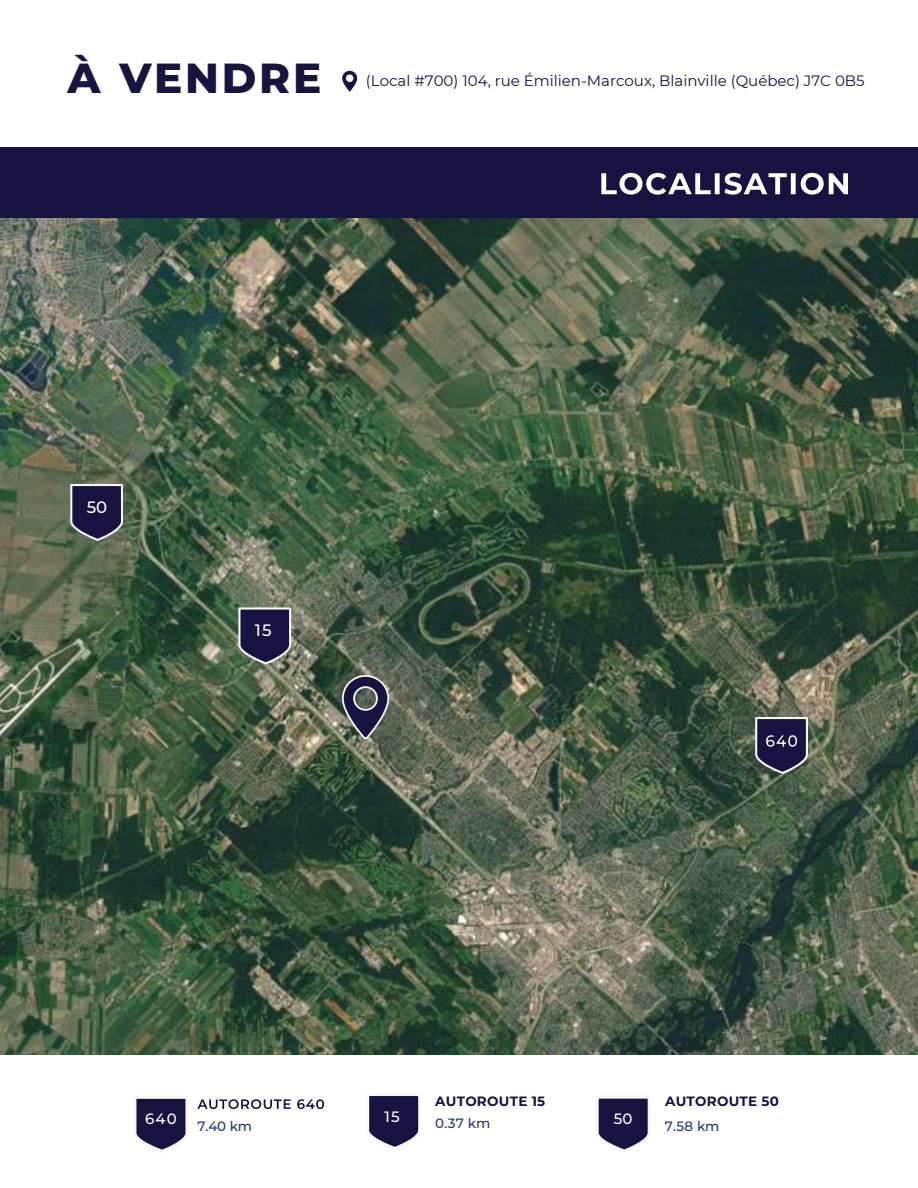
<style>
.page{position:relative;width:918px;height:1188px;background:#fff}
.page>*{position:absolute;margin:0;border:0;box-sizing:border-box;transform-origin:0 0}
.t1{font:800 42px "Montserrat";letter-spacing:.065em;color:#15153f}
.t2{font:500 16.5px "Montserrat";color:#fff}
.t3{font:15px "Montserrat";color:#16133f}
.t4{font:500 15px "Montserrat";letter-spacing:.08em;color:#fff}
.t5{font:700 13.5px "Montserrat";letter-spacing:.02em;color:#171340}
.t6{font:500 13.5px "Montserrat";letter-spacing:-.005em;color:#243472}
</style>
<div class="page">
<img style="left:0;top:218px;width:918px;height:837px">
<div style="left:0;top:147px;width:918px;height:71px;background:#171340"></div>
<svg style="left:341px;top:674px;width:49px;height:67px;background:#535661"></svg>
<svg style="left:754px;top:716px;width:55px;height:59px;background:#43435d"></svg>
<svg style="left:69px;top:483px;width:55px;height:59px;background:#3e3e59"></svg>
<svg style="left:237px;top:606px;width:55px;height:59px;background:#40405b"></svg>
<svg style="left:601px;top:173px;width:247px;height:22px"></svg>
<svg style="left:197px;top:1099px;width:127px;height:10px"></svg>
<svg style="left:136px;top:1098px;width:50px;height:52px;background:#3a375d"></svg>
<svg style="left:598px;top:1098px;width:50px;height:52px;background:#3a375d"></svg>
<svg style="left:369px;top:1096px;width:50px;height:51px;background:#37335a"></svg>
<svg style="left:342px;top:71px;width:15px;height:21px"></svg>
<h1 class="t1" style="left:68px;top:48px;width:255px">À VENDRE</h1>
<p class="t3" style="left:366px;top:70px;width:500px">(Local #700) 104, rue Émilien-Marcoux, Blainville (Québec) J7C 0B5</p>
<p class="t2" style="left:87px;top:495px;width:22px">50</p>
<p class="t2" style="left:255px;top:619px;width:18px">15</p>
<p class="t5" style="left:435px;top:1092px;width:112px">AUTOROUTE 15</p>
<p class="t5" style="left:665px;top:1092px;width:116px">AUTOROUTE 50</p>
<p class="t4" style="left:145px;top:1109px;width:33px">640</p>
<p class="t4" style="left:384px;top:1106px;width:17px">15</p>
<p class="t6" style="left:197px;top:1117px;width:56px">7.40 km</p>
<p class="t6" style="left:435px;top:1114px;width:57px">0.37 km</p>
<p class="t4" style="left:614px;top:1108px;width:20px">50</p>
<p class="t6" style="left:665px;top:1117px;width:56px">7.58 km</p>
</div>
